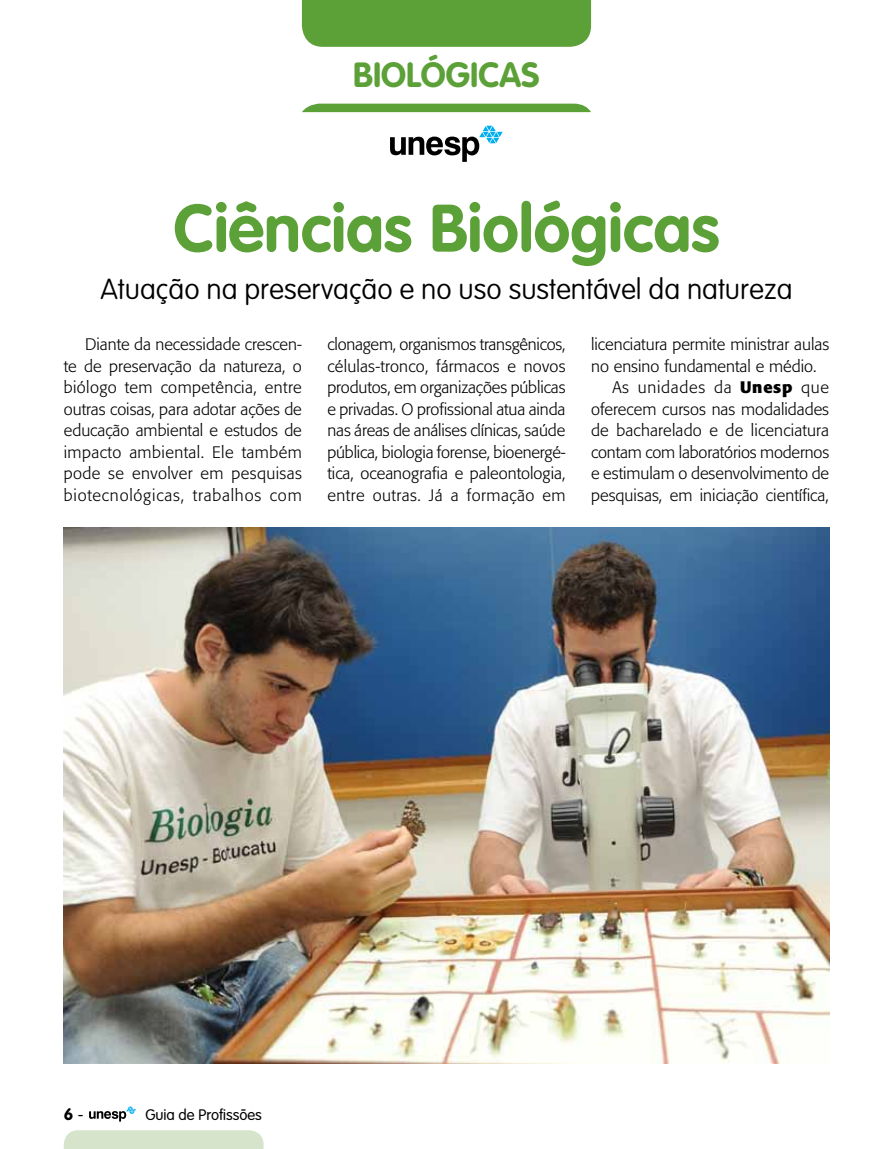
<style>
.page{position:relative;width:893px;height:1149px;background:#fff}
.page>*{position:absolute;margin:0;border:0;box-sizing:border-box;transform-origin:0 0}
.t1{font:700 66px "VAG Rounded";color:#5ca038}
.t2{font:700 34.5px "VAG Rounded";color:#5ca038}
.t3{font:100 28.5px "VAG Rounded";color:#000}
.t4{font:300 16.5px/21.5px "Formata";color:#000;text-align:justify}
.t5{font:300 16.5px "Formata";letter-spacing:.045em;color:#000}
.t6{font:700 16.5px "VAG Rounded";color:#000}
.t7{font:300 15px "VAG Rounded";color:#000}
.s1{font-weight:700}
</style>
<div class="page">
<div style="left:302px;top:104px;width:289px;height:8px;background:#5ca038"></div>
<div style="left:302px;top:0;width:289px;height:47px;background:#5ca038"></div>
<svg style="left:64px;top:1130px;width:200px;height:18px;background:#d7e5cd"></svg>
<svg style="left:89px;top:1106px;width:47px;height:15px"></svg>
<svg style="left:390px;top:126px;width:113px;height:36px"></svg>
<img style="left:64px;top:527px;width:765px;height:536px">
<h2 class="t2" style="left:353px;top:55px;width:188px">biológicas</h2>
<h1 class="t1" style="left:174px;top:189px;width:547px">Ciências Biológicas</h1>
<h3 class="t3" style="left:100px;top:272px;width:694px">Atuação na preservação e no uso sustentável da natureza</h3>
<p class="t4" style="left:64px;top:334px;width:240px;text-indent:21px">Diante da necessidade crescen&shy;te de preservação da natureza, o biólogo tem competência, entre outras coisas, para adotar ações de educação ambiental e estudos de impacto ambiental. Ele também pode se envolver em pesquisas biotecnológicas, trabalhos com</p>
<p class="t4" style="left:327px;top:334px;width:240px">clonagem, organismos transgênicos, células-tronco, fármacos e novos produtos, em organizações públicas e privadas. O profissional atua ainda nas áreas de análises clínicas, saúde pública, biologia forense, bioenergé&shy;tica, oceanografia e paleontologia, entre outras. Já a formação em</p>
<p class="t4" style="left:591px;top:334px;width:240px">licenciatura permite ministrar aulas</p>
<p class="t4" style="left:591px;top:355px;width:227px">no ensino fundamental e médio.</p>
<p class="t5" style="left:612px;top:378px;width:218px">As unidades da <span class="s1">Unesp</span> que</p>
<p class="t4" style="left:591px;top:398px;width:240px">oferecem cursos nas modalidades</p>
<p class="t4" style="left:591px;top:420px;width:240px">de bacharelado e de licenciatura</p>
<p class="t4" style="left:591px;top:441px;width:240px">contam com laboratórios modernos</p>
<p class="t4" style="left:591px;top:462px;width:240px">e estimulam o desenvolvimento de</p>
<p class="t4" style="left:591px;top:484px;width:239px">pesquisas, em iniciação científica,</p>
<p class="t6" style="left:64px;top:1103px;width:11px">6</p>
<p class="t7" style="left:145px;top:1105px;width:118px">Guia de Profissões</p>
</div>
